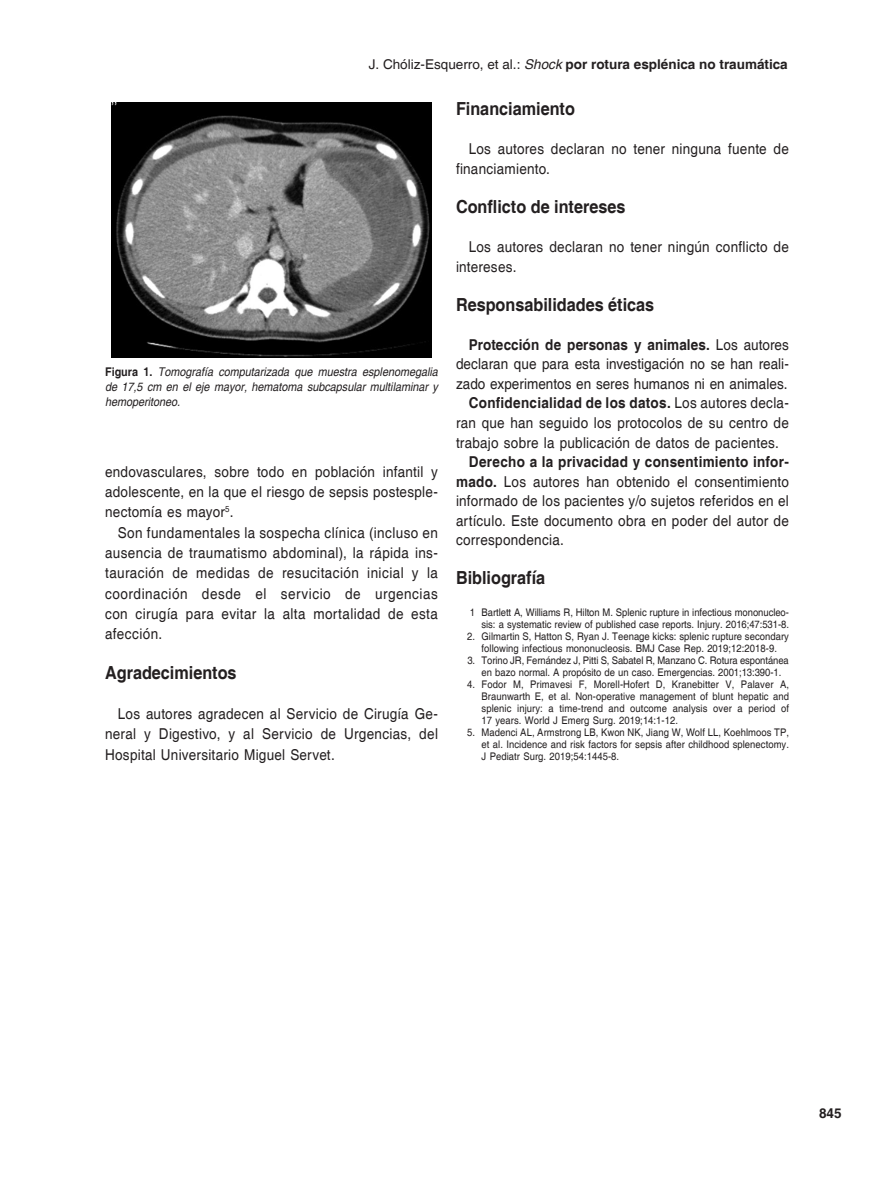
<style>
.page{position:relative;width:894px;height:1191px;background:#fff}
.page>*{position:absolute;margin:0;border:0;box-sizing:border-box;transform-origin:0 0}
.t1{font:700 18px "Helvetica";color:#231f20;scale:.9 1}
.TX{font:15px/19.5px "Helvetica";letter-spacing:.02em;color:#231f20;text-align:justify;scale:.9 1}
.FOLIO{font:700 13.5px "Helvetica";color:#231f20}
.FGC{font:italic 12px/15px "Helvetica";color:#231f20;text-align:justify;scale:.9 1}
.REF{font:10.5px/12px "Helvetica";letter-spacing:-.005em;color:#231f20;text-align:justify;scale:.9 1}
.s1{font-weight:400}
.s2{font-weight:400;font-style:italic}
.s3{font-weight:700;font-style:normal}
.s4{font-weight:700}
</style>
<div class="page">
<img style="left:112px;top:102px;width:319px;height:256px">
<p class="FOLIO" style="left:368px;top:56px;width:420px"><span class="s1">J. Chóliz-Esquerro, et al.:</span> <span class="s2">Shock</span> por rotura esplénica no traumática</p>
<p class="FGC" style="left:105px;top:364px;width:371px"><span class="s3">Figura 1.</span> Tomografía computarizada que muestra esplenomegalia de 17,5 cm en el eje mayor, hematoma subcapsular multilaminar y hemoperitoneo.</p>
<p class="TX" style="left:105px;top:461px;width:371px;line-height:20.4px">endovasculares, sobre todo en población infantil y adolescente, en la que el riesgo de sepsis postesple&shy;nectomía es mayor<sup>5</sup>.</p>
<p class="TX" style="left:105px;top:522px;width:371px;line-height:20.4px;text-indent:13px">Son fundamentales la sospecha clínica (incluso en ausencia de traumatismo abdominal), la rápida ins&shy;tauración de medidas de resucitación inicial y la coordinación desde el servicio de urgencias con cirugía para evitar la alta mortalidad de esta afección.</p>
<h1 class="t1" style="left:105px;top:661px;width:148px">Agradecimientos</h1>
<p class="TX" style="left:105px;top:704px;width:371px;line-height:20.4px;text-indent:13px">Los autores agradecen al Servicio de Cirugía Ge&shy;neral y Digestivo, y al Servicio de Urgencias, del Hospital Universitario Miguel Servet.</p>
<h1 class="t1" style="left:456px;top:98px;width:134px">Financiamiento</h1>
<p class="TX" style="left:456px;top:140px;width:371px;text-indent:13px">Los autores declaran no tener ninguna fuente de financiamiento.</p>
<h1 class="t1" style="left:456px;top:196px;width:190px">Conflicto de intereses</h1>
<p class="TX" style="left:456px;top:238px;width:371px;text-indent:13px">Los autores declaran no tener ningún conflicto de intereses.</p>
<h1 class="t1" style="left:456px;top:293px;width:222px">Responsabilidades éticas</h1>
<p class="TX" style="left:456px;top:335px;width:371px;text-indent:13px"><span class="s4">Protección de personas y animales.</span> Los autores declaran que para esta investigación no se han reali&shy;zado experimentos en seres humanos ni en animales.</p>
<p class="TX" style="left:456px;top:394px;width:371px;text-indent:13px"><span class="s4">Confidencialidad de los datos.</span> Los autores decla&shy;ran que han seguido los protocolos de su centro de trabajo sobre la publicación de datos de pacientes.</p>
<p class="TX" style="left:456px;top:452px;width:371px;text-indent:13px"><span class="s4">Derecho a la privacidad y consentimiento infor&shy;mado.</span> Los autores han obtenido el consentimiento informado de los pacientes y/o sujetos referidos en el artículo. Este documento obra en poder del autor de correspondencia.</p>
<h1 class="t1" style="left:456px;top:567px;width:101px">Bibliografía</h1>
<p class="REF" style="left:469px;top:606px;width:356px;text-align:right">1 Bartlett A, Williams R, Hilton M. Splenic rupture in infectious mononucleo&shy;sis: a systematic review of published case reports. Injury. 2016;47:531-8.</p>
<p class="REF" style="left:467px;top:630px;width:359px;text-align:center">2. Gilmartin S, Hatton S, Ryan J. Teenage kicks: splenic rupture secondary following infectious mononucleosis. BMJ Case Rep. 2019;12:2018-9.</p>
<p class="REF" style="left:481px;top:654px;width:343px;text-indent:-14px">3. Torino JR, Fernández J, Pitti S, Sabatel R, Manzano C. Rotura espontánea en bazo normal. A propósito de un caso. Emergencias. 2001;13:390-1.</p>
<p class="REF" style="left:481px;top:678px;width:343px;text-indent:-14px">4. Fodor M, Primavesi F, Morell-Hofert D, Kranebitter V, Palaver A, Braunwarth E, et al. Non-operative management of blunt hepatic and splenic injury: a time-trend and outcome analysis over a period of 17 years. World J Emerg Surg. 2019;14:1-12.</p>
<p class="REF" style="left:481px;top:726px;width:343px;text-indent:-14px">5. Madenci AL, Armstrong LB, Kwon NK, Jiang W, Wolf LL, Koehlmoos TP, et al. Incidence and risk factors for sepsis after childhood splenectomy.<br>J Pediatr Surg. 2019;54:1445-8.</p>
<p class="FOLIO" style="left:818px;top:1104px;width:24px">845</p>
</div>
